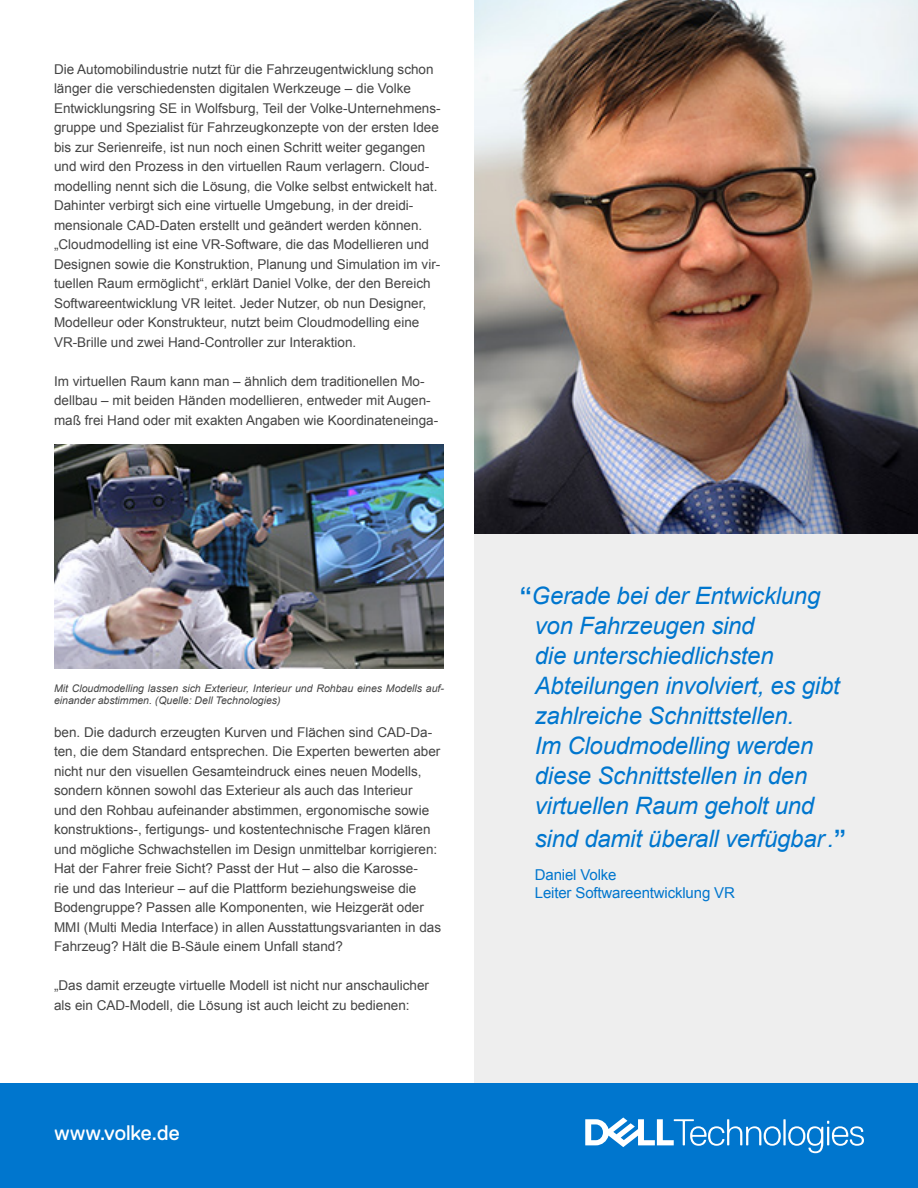
<style>
.page{position:relative;width:918px;height:1188px;background:#fff}
.page>*{position:absolute;margin:0;border:0;box-sizing:border-box;transform-origin:0 0}
.t1{font:italic 24px/30px "Arial";letter-spacing:-.01em;color:#0076ce}
.Case_Study_CTA{font:21px "Dell Replica";color:#fff}
.t2{font:15px "Arial";letter-spacing:-.01em;color:#0076ce}
.Fließtext{font:13.5px/19.5px "Arial";color:#444}
.Bildunterschrift{font:italic 10.5px/12.6px "Arial";color:#444}
.s1{font-weight:700;font-style:normal}
</style>
<div class="page">
<div style="left:474px;top:0;width:444px;height:1083px;background:#eee"></div>
<div style="left:0;top:1083px;width:918px;height:105px;background:#0076ce"></div>
<img style="left:474px;top:0;width:444px;height:534px">
<svg style="left:585px;top:1118px;width:279px;height:35px"></svg>
<img style="left:54px;top:444px;width:390px;height:225px">
<p class="Fließtext" style="left:54px;top:59px;width:388px">Die Automobilindustrie nutzt für die Fahrzeugentwicklung schon länger die verschiedensten digitalen Werkzeuge – die Volke Entwicklungsring SE in Wolfsburg, Teil der Volke-Unternehmens&shy;gruppe und Spezialist für Fahrzeugkonzepte von der ersten Idee bis zur Serienreife, ist nun noch einen Schritt weiter gegangen und wird den Prozess in den virtuellen Raum verlagern. Cloud&shy;modelling nennt sich die Lösung, die Volke selbst entwickelt hat.<br>Dahinter verbirgt sich eine virtuelle Umgebung, in der dreidi&shy;mensionale CAD-Daten erstellt und geändert werden können. „Cloudmodelling ist eine VR-Software, die das Modellieren und Designen sowie die Konstruktion, Planung und Simulation im vir&shy;tuellen Raum ermöglicht“, erklärt Daniel Volke, der den Bereich Softwareentwicklung VR leitet. Jeder Nutzer, ob nun Designer, Modelleur oder Konstrukteur, nutzt beim Cloudmodelling eine VR-Brille und zwei Hand-Controller zur Interaktion.</p>
<p class="Fließtext" style="left:54px;top:371px;width:386px">Im virtuellen Raum kann man – ähnlich dem traditionellen Mo&shy;dellbau – mit beiden Händen modellieren, entweder mit Augen&shy;maß frei Hand oder mit exakten Angaben wie Koordinateneinga-</p>
<p class="Bildunterschrift" style="left:54px;top:682px;width:392px">Mit Cloudmodelling lassen sich Exterieur, Interieur und Rohbau eines Modells auf&shy;einander abstimmen. (Quelle: Dell Technologies)</p>
<p class="Fließtext" style="left:54px;top:722px;width:389px">ben. Die dadurch erzeugten Kurven und Flächen sind CAD-Da&shy;ten, die dem Standard entsprechen. Die Experten bewerten aber nicht nur den visuellen Gesamteindruck eines neuen Modells, sondern können sowohl das Exterieur als auch das Interieur<br>und den Rohbau aufeinander abstimmen, ergonomische sowie konstruktions-, fertigungs- und kostentechnische Fragen klären und mögliche Schwachstellen im Design unmittelbar korrigieren:<br>Hat der Fahrer freie Sicht? Passt der Hut – also die Karosse-<br>rie und das Interieur – auf die Plattform beziehungsweise die Bodengruppe? Passen alle Komponenten, wie Heizgerät oder MMI (Multi Media Interface) in allen Ausstattungsvarianten in das Fahrzeug? Hält die B-Säule einem Unfall stand?</p>
<p class="Fließtext" style="left:54px;top:976px;width:377px">„Das damit erzeugte virtuelle Modell ist nicht nur anschaulicher als ein CAD-Modell, die Lösung ist auch leicht zu bedienen:</p>
<p class="Case_Study_CTA" style="left:54px;top:1121px;width:127px">www.volke.de</p>
<p class="t1" style="left:535px;top:581px;width:306px;text-indent:-15px"><span class="s1">“</span>Gerade bei der Entwicklung von Fahrzeugen sind<br>die unterschiedlichsten<br>Abteilungen involviert, es gibt zahlreiche Schnittstellen.<br>Im Cloudmodelling werden diese Schnittstellen in den virtuellen Raum geholt und</p>
<p class="t1" style="left:535px;top:824px;width:313px">sind damit überall verfügbar.<span class="s1">”</span></p>
<p class="t2" style="left:535px;top:865px;width:83px">Daniel Volke</p>
<p class="t2" style="left:535px;top:883px;width:202px">Leiter Softwareentwicklung VR</p>
</div>
